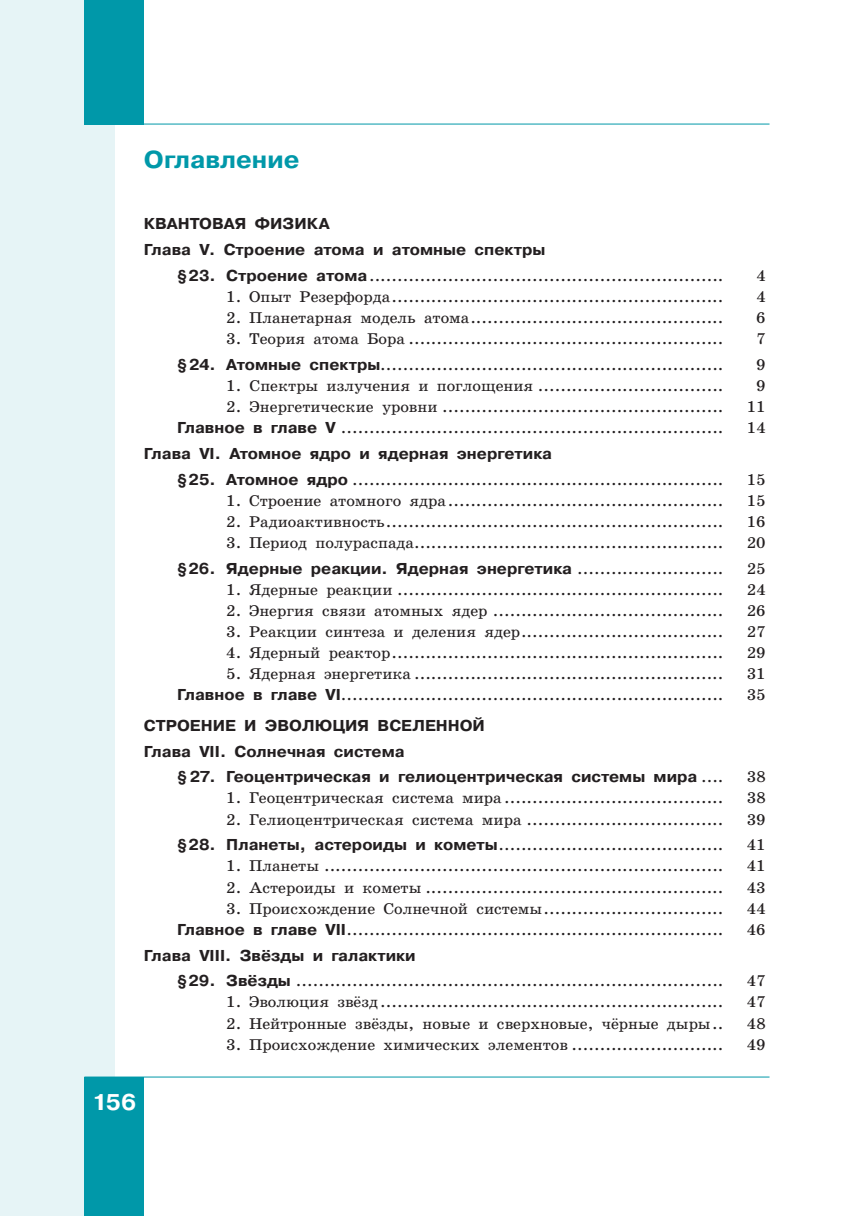
<style>
.page{position:relative;width:844px;height:1216px;background:#fff}
.page>*{position:absolute;margin:0;border:0;box-sizing:border-box;transform-origin:0 0}
.Глава{font:700 24.5px "Pragmatica C San Pin";color:#0098a9}
.t1{font:700 22.75px "Pragmatica C San Pin";color:#fff}
.основной{font:15.75px "School Book C San Pin";color:#231f20}
.основной-2{font:700 15.75px "Pragmatica C San Pin";color:#231f20}
.s1{font-family:"Pragmatica C San Pin";font-weight:700}
.s2{font-family:"School Book C San Pin";font-weight:400}
</style>
<div class="page">
<div style="left:0;top:0;width:114px;height:1215px;background:#e6f4f6"></div>
<div style="left:84px;top:1076px;width:60px;height:139px;background:#0098a9"></div>
<div style="left:84px;top:0;width:60px;height:124px;background:#0098a9"></div>
<hr style="left:84px;top:124px;width:685px;height:1px;background:#0098a9">
<hr style="left:84px;top:1076px;width:685px;height:1px;background:#0098a9">
<p class="Глава" style="left:144px;top:146px;width:157px">Оглавление</p>
<p class="основной-2" style="left:144px;top:214px;width:187px">КВАНТОВАЯ ФИЗИКА</p>
<p class="основной-2" style="left:144px;top:240px;width:403px">Глава V. Строение атома и атомные спектры</p>
<p class="основной" style="left:177px;top:267px;width:547px"><span class="s1">§23. Строение атома</span>...............................................................</p>
<p class="основной" style="left:756px;top:267px;width:11px">4</p>
<p class="основной" style="left:226px;top:288px;width:498px">1. Опыт Резерфорда...........................................................</p>
<p class="основной" style="left:756px;top:288px;width:11px">4</p>
<p class="основной" style="left:226px;top:309px;width:498px">2. Планетарная модель атома.............................................</p>
<p class="основной" style="left:756px;top:309px;width:11px">6</p>
<p class="основной" style="left:226px;top:330px;width:498px">3. Теория атома Бора ........................................................</p>
<p class="основной" style="left:756px;top:330px;width:11px">7</p>
<p class="основной" style="left:177px;top:356px;width:547px"><span class="s1">§24. Атомные спектры</span>.............................................................</p>
<p class="основной" style="left:756px;top:356px;width:11px">9</p>
<p class="основной" style="left:226px;top:377px;width:498px">1. Спектры излучения и поглощения .................................</p>
<p class="основной" style="left:756px;top:377px;width:11px">9</p>
<p class="основной" style="left:226px;top:398px;width:498px">2. Энергетические уровни ..................................................</p>
<p class="основной" style="left:746px;top:398px;width:20px">11</p>
<p class="основной" style="left:177px;top:419px;width:547px"><span class="s1">Главное в главе V</span> ....................................................................</p>
<p class="основной" style="left:746px;top:419px;width:20px">14</p>
<p class="основной-2" style="left:144px;top:444px;width:409px">Глава VI. Атомное ядро и ядерная энергетика</p>
<p class="основной" style="left:177px;top:470px;width:547px"><span class="s1">§25. Атомное ядро</span> ..................................................................</p>
<p class="основной" style="left:746px;top:470px;width:20px">15</p>
<p class="основной" style="left:226px;top:491px;width:498px">1. Строение атомного ядра.................................................</p>
<p class="основной" style="left:746px;top:491px;width:20px">15</p>
<p class="основной" style="left:226px;top:512px;width:498px">2. Радиоактивность............................................................</p>
<p class="основной" style="left:746px;top:512px;width:20px">16</p>
<p class="основной" style="left:226px;top:533px;width:498px">3. Период полураспада.......................................................</p>
<p class="основной" style="left:746px;top:533px;width:20px">20</p>
<p class="основной-2" style="left:177px;top:559px;width:547px">§26. Ядерные реакции. Ядерная энергетика <span class="s2">..........................</span></p>
<p class="основной" style="left:746px;top:559px;width:20px">25</p>
<p class="основной" style="left:226px;top:580px;width:498px">1. Ядерные реакции ..........................................................</p>
<p class="основной" style="left:746px;top:580px;width:20px">24</p>
<p class="основной" style="left:226px;top:601px;width:498px">2. Энергия связи атомных ядер .........................................</p>
<p class="основной" style="left:746px;top:601px;width:20px">26</p>
<p class="основной" style="left:226px;top:622px;width:498px">3. Реакции синтеза и деления ядер....................................</p>
<p class="основной" style="left:746px;top:622px;width:20px">27</p>
<p class="основной" style="left:226px;top:643px;width:498px">4. Ядерный реактор...........................................................</p>
<p class="основной" style="left:746px;top:643px;width:20px">29</p>
<p class="основной" style="left:226px;top:664px;width:498px">5. Ядерная энергетика .......................................................</p>
<p class="основной" style="left:746px;top:664px;width:20px">31</p>
<p class="основной" style="left:177px;top:685px;width:547px"><span class="s1">Главное в главе VI</span>....................................................................</p>
<p class="основной" style="left:746px;top:685px;width:20px">35</p>
<p class="основной-2" style="left:144px;top:716px;width:342px">СТРОЕНИЕ И ЭВОЛЮЦИЯ ВСЕЛЕННОЙ</p>
<p class="основной-2" style="left:144px;top:742px;width:262px">Глава VII. Солнечная система</p>
<p class="основной-2" style="left:177px;top:768px;width:547px">§ 27. Геоцентрическая и гелиоцентрическая системы мира <span class="s2">....</span></p>
<p class="основной" style="left:746px;top:768px;width:20px">38</p>
<p class="основной" style="left:226px;top:789px;width:498px">1. Геоцентрическая система мира .......................................</p>
<p class="основной" style="left:746px;top:789px;width:20px">38</p>
<p class="основной" style="left:226px;top:810px;width:498px">2. Гелиоцентрическая система мира ...................................</p>
<p class="основной" style="left:746px;top:810px;width:20px">39</p>
<p class="основной" style="left:177px;top:836px;width:547px"><span class="s1">§28. Планеты, астероиды и кометы</span>........................................</p>
<p class="основной" style="left:746px;top:836px;width:20px">41</p>
<p class="основной" style="left:226px;top:857px;width:498px">1. Планеты .......................................................................</p>
<p class="основной" style="left:746px;top:857px;width:20px">41</p>
<p class="основной" style="left:226px;top:878px;width:498px">2. Астероиды и кометы .....................................................</p>
<p class="основной" style="left:746px;top:878px;width:20px">43</p>
<p class="основной" style="left:226px;top:899px;width:498px">3. Происхождение Солнечной системы................................</p>
<p class="основной" style="left:746px;top:899px;width:20px">44</p>
<p class="основной" style="left:177px;top:920px;width:547px"><span class="s1">Главное в главе VII</span>...................................................................</p>
<p class="основной" style="left:746px;top:920px;width:20px">46</p>
<p class="основной-2" style="left:144px;top:946px;width:273px">Глава VIII. Звёзды и галактики</p>
<p class="основной" style="left:177px;top:972px;width:547px"><span class="s1">§29. Звёзды</span> ............................................................................</p>
<p class="основной" style="left:746px;top:972px;width:20px">47</p>
<p class="основной" style="left:226px;top:993px;width:498px">1. Эволюция звёзд.............................................................</p>
<p class="основной" style="left:746px;top:993px;width:20px">47</p>
<p class="основной" style="left:226px;top:1014px;width:498px">2. Нейтронные звёзды, новые и сверхновые, чёрные дыры..</p>
<p class="основной" style="left:746px;top:1014px;width:20px">48</p>
<p class="основной" style="left:226px;top:1035px;width:498px">3. Происхождение химических элементов ...........................</p>
<p class="основной" style="left:746px;top:1035px;width:20px">49</p>
<h2 class="t1" style="left:92px;top:1089px;width:46px">156</h2>
</div>
